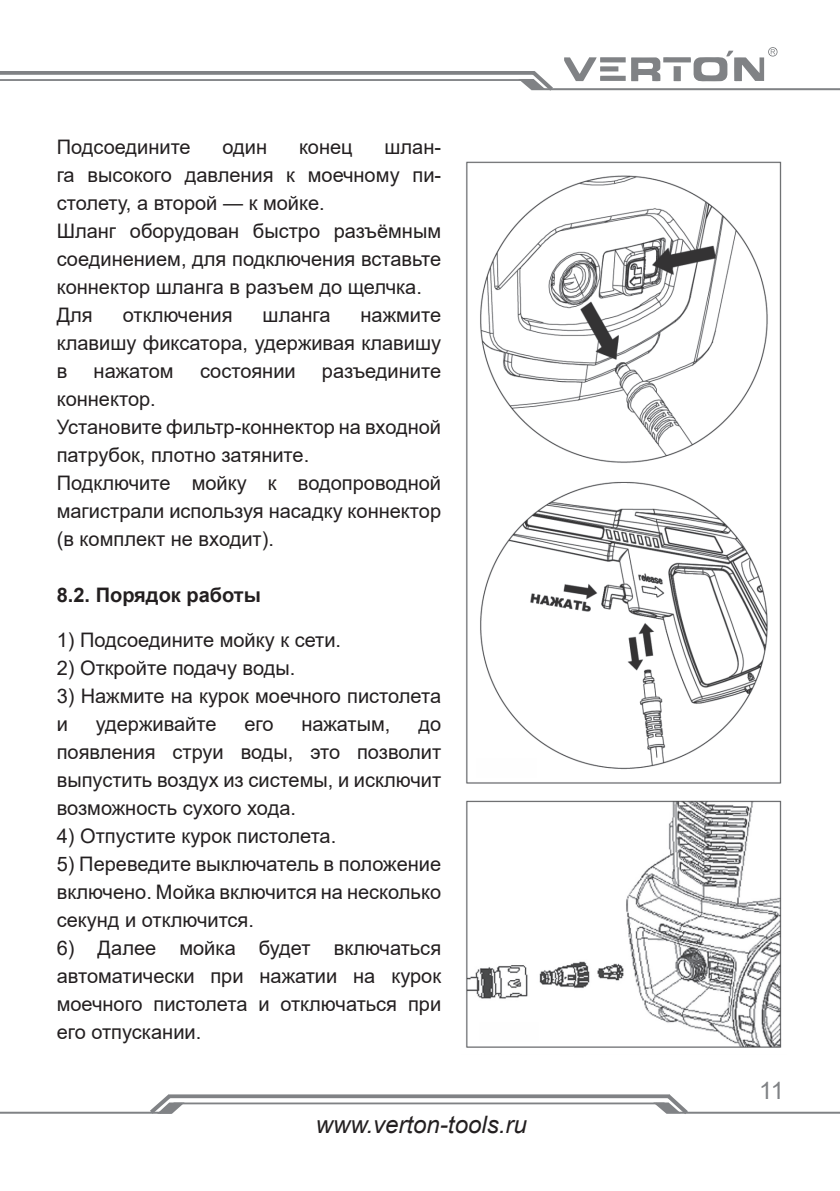
<style>
.page{position:relative;width:840px;height:1191px;background:#fff}
.page>*{position:absolute;margin:0;border:0;box-sizing:border-box;transform-origin:0 0}
.t1{font:italic 24px "Arial";color:#231f20}
.t2{font:24px "Arial";color:#808285}
.t3{font:20px/28px "Arial";color:#231f20;text-align:justify}
.t4{font:700 20px "Arial";color:#231f20}
</style>
<div class="page">
<svg style="left:0;top:71px;width:518px;height:4px;background:#86888b"></svg>
<hr style="left:0;top:79px;width:523px;height:2px;background:#808285">
<hr style="left:531px;top:88px;width:308px;height:2px;background:#808285">
<svg style="left:518px;top:71px;width:39px;height:20px"></svg>
<svg style="left:185px;top:1094px;width:467px;height:4px;background:#8d8e91"></svg>
<hr style="left:173px;top:1102px;width:491px;height:2px;background:#808285">
<hr style="left:666px;top:1111px;width:173px;height:2px;background:#808285">
<svg style="left:652px;top:1094px;width:39px;height:20px"></svg>
<hr style="left:0;top:1111px;width:171px;height:2px;background:#808285">
<svg style="left:145px;top:1094px;width:40px;height:20px"></svg>
<svg style="left:564px;top:47px;width:213px;height:35px"></svg>
<img style="left:466px;top:161px;width:316px;height:887px">
<p class="t3" style="left:57px;top:132px;width:135px">Подсоедините</p>
<p class="t3" style="left:222px;top:132px;width:46px">один</p>
<p class="t3" style="left:299px;top:132px;width:55px">конец</p>
<p class="t3" style="left:57px;top:132px;width:386px;text-indent:327px">шлан&shy;га высокого давления к моечному пи&shy;столету, а второй — к мойке.</p>
<p class="t3" style="left:57px;top:216px;width:386px">Шланг оборудован быстро разъёмным соединением, для подключения вставьте коннектор шланга в разъем до щелчка.</p>
<p class="t3" style="left:57px;top:300px;width:38px">Для</p>
<p class="t3" style="left:123px;top:300px;width:111px">отключения</p>
<p class="t3" style="left:262px;top:300px;width:69px">шланга</p>
<p class="t3" style="left:57px;top:300px;width:385px;text-indent:303px">нажмите клавишу фиксатора, удерживая клавишу в</p>
<p class="t3" style="left:94px;top:356px;width:82px">нажатом</p>
<p class="t3" style="left:200px;top:356px;width:97px">состоянии</p>
<p class="t3" style="left:322px;top:356px;width:121px">разъедините</p>
<p class="t3" style="left:57px;top:384px;width:101px">коннектор.</p>
<p class="t3" style="left:57px;top:412px;width:385px">Установите фильтр-коннектор на входной патрубок, плотно затяните.</p>
<p class="t3" style="left:57px;top:468px;width:386px">Подключите мойку к водопроводной магистрали используя насадку коннектор (в комплект не входит).</p>
<p class="t4" style="left:57px;top:581px;width:205px">8.2. Порядок работы</p>
<p class="t3" style="left:57px;top:626px;width:286px">1) Подсоедините мойку к сети.</p>
<p class="t3" style="left:57px;top:654px;width:240px">2) Откройте подачу воды.</p>
<p class="t3" style="left:57px;top:682px;width:385px">3) Нажмите на курок моечного пистолета и</p>
<p class="t3" style="left:96px;top:710px;width:122px">удерживайте</p>
<p class="t3" style="left:244px;top:710px;width:31px">его</p>
<p class="t3" style="left:301px;top:710px;width:91px">нажатым,</p>
<p class="t3" style="left:57px;top:710px;width:386px;text-indent:361px">до появления струи воды, это позволит выпустить воздух из системы, и исключит возможность сухого хода.</p>
<p class="t3" style="left:57px;top:822px;width:281px">4) Отпустите курок пистолета.</p>
<p class="t3" style="left:57px;top:850px;width:385px">5) Переведите выключатель в положение включено. Мойка включится на несколько секунд и отключится.</p>
<p class="t3" style="left:57px;top:934px;width:386px">6) Далее мойка будет включаться автоматически при нажатии на курок моечного пистолета и отключаться при его отпускании.</p>
<p class="t1" style="left:315px;top:1109px;width:212px">www.verton-tools.ru</p>
<p class="t2" style="left:758px;top:1073px;width:26px">11</p>
</div>
